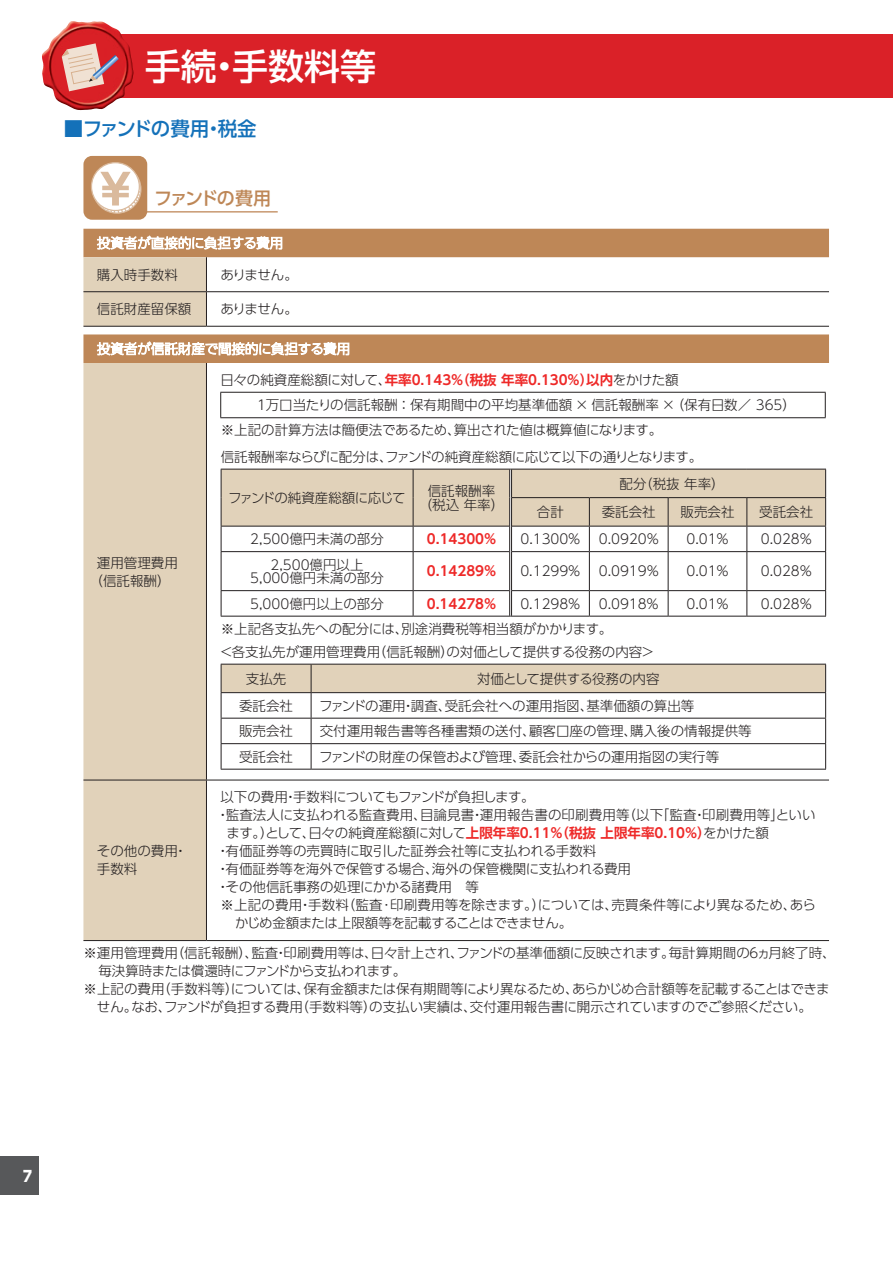
<style>
.page{position:relative;width:893px;height:1263px;background:#fff}
.page>*{position:absolute;margin:0;border:0;box-sizing:border-box;transform-origin:0 0}
.t1{font:500 36px "UD Shin Go Pro";color:#fff}
.t2{font:500 19.5px "UD Shin Go Pro";letter-spacing:-.06em;color:#1471b9}
.t3{font:500 18px "UD Shin Go Pro";letter-spacing:-.095em;color:#be8757}
.t4{font:800 15px "UD Shin Go Pro";color:#fff;scale:.9 1}
.t5{font:300 13.5px/18px "UD Shin Go Pro";color:#231f20;text-align:center}
.t6{font:300 13.5px "UD Shin Go Pro";letter-spacing:-.035em;color:#231f20}
.t7{font:700 13.5px "UD Shin Go Pro De";color:#ee2928}
.t8{font:300 13.5px "UD Shin Go Pro";letter-spacing:-.025em;color:#231f20}
.t9{font:300 13.5px "UD Shin Go Pro";letter-spacing:-.02em;color:#231f20}
.s1{font-family:"UD Shin Go Pro";font-weight:300;color:#231f20}
.s2{font-family:"UD Shin Go Pro De";font-weight:700;color:#ee2928}
</style>
<div class="page">
<div style="left:0;top:1157px;width:38px;height:38px;background:#57585a"></div>
<div style="left:83px;top:156px;width:64px;height:64px;background:#be8757;border-radius:9px"></div>
<div style="left:91px;top:163px;width:48px;height:48px;background:#fff;border-radius:50%"></div>
<div style="left:91px;top:162px;width:49px;height:49px;border:1px solid #daba9d;border-radius:50%"></div>
<svg style="left:100px;top:172px;width:42px;height:42px"></svg>
<hr style="left:128px;top:211px;width:150px;height:1px;background:#be8757">
<svg style="left:83px;top:229px;width:746px;height:134px"></svg>
<div style="left:83px;top:257px;width:123px;height:683px;background:#e1d2ba"></div>
<hr style="left:206px;top:257px;width:1px;height:34px;background:#231f20">
<hr style="left:83px;top:291px;width:123px;height:1px;background:#231f20">
<hr style="left:206px;top:291px;width:623px;height:1px;background:#231f20">
<hr style="left:206px;top:292px;width:1px;height:34px;background:#231f20">
<hr style="left:83px;top:326px;width:123px;height:1px;background:#231f20">
<hr style="left:206px;top:326px;width:623px;height:1px;background:#231f20">
<hr style="left:83px;top:780px;width:123px;height:1px;background:#231f20">
<hr style="left:206px;top:780px;width:623px;height:1px;background:#231f20">
<hr style="left:206px;top:780px;width:1px;height:160px;background:#231f20">
<hr style="left:83px;top:940px;width:123px;height:1px;background:#231f20">
<hr style="left:206px;top:940px;width:623px;height:1px;background:#231f20">
<hr style="left:206px;top:363px;width:1px;height:417px;background:#231f20">
<svg style="left:97px;top:235px;width:185px;height:15px"></svg>
<svg style="left:97px;top:341px;width:252px;height:15px"></svg>
<hr style="left:220px;top:392px;width:606px;height:1px;background:#231f20">
<svg style="left:220px;top:393px;width:1px;height:24px"></svg>
<svg style="left:825px;top:393px;width:1px;height:24px"></svg>
<hr style="left:220px;top:417px;width:606px;height:1px;background:#231f20">
<hr style="left:413px;top:552px;width:1px;height:38px;background:#231f20">
<hr style="left:668px;top:552px;width:1px;height:38px;background:#231f20">
<hr style="left:746px;top:552px;width:1px;height:38px;background:#231f20">
<hr style="left:221px;top:590px;width:192px;height:1px;background:#231f20">
<hr style="left:413px;top:590px;width:96px;height:1px;background:#231f20">
<svg style="left:413px;top:591px;width:1px;height:25px"></svg>
<hr style="left:512px;top:590px;width:77px;height:1px;background:#231f20">
<hr style="left:589px;top:590px;width:79px;height:1px;background:#231f20">
<hr style="left:668px;top:590px;width:79px;height:1px;background:#231f20">
<svg style="left:668px;top:591px;width:1px;height:25px"></svg>
<hr style="left:747px;top:590px;width:79px;height:1px;background:#231f20">
<svg style="left:746px;top:591px;width:1px;height:25px"></svg>
<hr style="left:589px;top:552px;width:1px;height:38px;background:#231f20">
<svg style="left:589px;top:591px;width:1px;height:25px"></svg>
<hr style="left:509px;top:552px;width:1px;height:39px;background:#231f20">
<hr style="left:511px;top:552px;width:1px;height:39px;background:#231f20">
<svg style="left:509px;top:591px;width:3px;height:25px"></svg>
<svg style="left:221px;top:469px;width:605px;height:83px"></svg>
<hr style="left:221px;top:552px;width:1px;height:38px;background:#231f20">
<hr style="left:825px;top:552px;width:1px;height:38px;background:#231f20">
<svg style="left:221px;top:591px;width:1px;height:25px"></svg>
<svg style="left:825px;top:591px;width:1px;height:25px"></svg>
<hr style="left:221px;top:616px;width:192px;height:1px;background:#231f20">
<hr style="left:413px;top:616px;width:98px;height:1px;background:#231f20">
<hr style="left:511px;top:616px;width:78px;height:1px;background:#231f20">
<hr style="left:589px;top:616px;width:79px;height:1px;background:#231f20">
<hr style="left:668px;top:616px;width:79px;height:1px;background:#231f20">
<hr style="left:747px;top:616px;width:79px;height:1px;background:#231f20">
<svg style="left:221px;top:664px;width:605px;height:105px"></svg>
<hr style="left:221px;top:769px;width:90px;height:1px;background:#231f20">
<hr style="left:311px;top:769px;width:515px;height:1px;background:#231f20">
<div style="left:83px;top:34px;width:810px;height:64px;background:#da2128"></div>
<img style="left:42px;top:21px;width:92px;height:90px">
<svg style="left:62px;top:43px;width:57px;height:48px"></svg>
<h1 class="t1" style="left:145px;top:37px;width:233px">手続・手数料等</h1>
<h2 class="t2" style="left:64px;top:112px;width:194px">■ファンドの費用・税金</h2>
<h3 class="t3" style="left:154px;top:184px;width:118px">ファンドの費用</h3>
<p class="t5" style="left:97px;top:265px;width:82px">購入時手数料</p>
<p class="t5" style="left:220px;top:265px;width:79px">ありません。</p>
<p class="t5" style="left:97px;top:299px;width:96px">信託財産留保額</p>
<p class="t5" style="left:220px;top:299px;width:79px">ありません。</p>
<p class="t5" style="left:90px;top:553px;width:90px">運用管理費用（信託報酬）</p>
<p class="t7" style="left:220px;top:369px;width:460px"><span class="s1">日々の純資産総額に対して、</span>年率0.143％（税抜 年率0.130％）以内<span class="s1">をかけた額</span></p>
<p class="t5" style="left:221px;top:392px;width:577px;line-height:24.8px;text-align:left;text-indent:34px">１万口当たりの信託報酬 ：保有期間中の平均基準価額 × 信託報酬率 × （保有日数／ 365）※上記の計算方法は簡便法であるため、算出された値は概算値になります。</p>
<p class="t6" style="left:221px;top:446px;width:483px">信託報酬率ならびに配分は、ファンドの純資産総額に応じて以下の通りとなります。</p>
<p class="t6" style="left:228px;top:487px;width:179px">ファンドの純資産総額に応じて</p>
<p class="t5" style="left:419px;top:484px;width:87px;line-height:13.5px">信託報酬率<br>（税込 年率）</p>
<p class="t5" style="left:620px;top:474px;width:107px">配分（税抜 年率）</p>
<p class="t5" style="left:537px;top:502px;width:28px">合計</p>
<p class="t5" style="left:602px;top:502px;width:55px">委託会社</p>
<p class="t5" style="left:680px;top:502px;width:55px">販売会社</p>
<p class="t5" style="left:759px;top:502px;width:55px">受託会社</p>
<p class="t5" style="left:250px;top:529px;width:135px">2,500億円未満の部分</p>
<p class="t7" style="left:427px;top:528px;width:72px">0.14300％</p>
<p class="t5" style="left:520px;top:529px;width:62px">0.1300％</p>
<p class="t5" style="left:599px;top:529px;width:62px">0.0920％</p>
<p class="t5" style="left:686px;top:529px;width:44px">0.01％</p>
<p class="t5" style="left:761px;top:529px;width:53px">0.028％</p>
<p class="t5" style="left:250px;top:557px;width:135px;line-height:13.5px">2,500億円以上<br>5,000億円未満の部分</p>
<p class="t7" style="left:427px;top:560px;width:72px">0.14289％</p>
<p class="t5" style="left:520px;top:562px;width:62px">0.1299％</p>
<p class="t5" style="left:599px;top:562px;width:62px">0.0919％</p>
<p class="t5" style="left:686px;top:562px;width:44px">0.01％</p>
<p class="t5" style="left:761px;top:562px;width:53px">0.028％</p>
<p class="t5" style="left:250px;top:594px;width:135px">5,000億円以上の部分</p>
<p class="t7" style="left:427px;top:592px;width:72px">0.14278％</p>
<p class="t5" style="left:520px;top:594px;width:62px">0.1298％</p>
<p class="t5" style="left:599px;top:594px;width:62px">0.0918％</p>
<p class="t5" style="left:686px;top:594px;width:44px">0.01％</p>
<p class="t5" style="left:761px;top:594px;width:53px">0.028％</p>
<p class="t5" style="left:219px;top:616px;width:437px;line-height:23.2px;text-align:left">※上記各支払先への配分には、別途消費税等相当額がかかります。<br>＜各支払先が運用管理費用（信託報酬）の対価として提供する役務の内容＞</p>
<p class="t5" style="left:246px;top:669px;width:42px">支払先</p>
<p class="t5" style="left:477px;top:669px;width:184px">対価として提供する役務の内容</p>
<p class="t5" style="left:239px;top:696px;width:55px">委託会社</p>
<p class="t5" style="left:319px;top:696px;width:377px">ファンドの運用・調査、受託会社への運用指図、基準価額の算出等</p>
<p class="t5" style="left:239px;top:721px;width:55px">販売会社</p>
<p class="t5" style="left:320px;top:721px;width:433px">交付運用報告書等各種書類の送付、顧客口座の管理、購入後の情報提供等</p>
<p class="t5" style="left:239px;top:747px;width:55px">受託会社</p>
<p class="t5" style="left:319px;top:747px;width:402px">ファンドの財産の保管および管理、委託会社からの運用指図の実行等</p>
<p class="t6" style="left:220px;top:786px;width:316px">以下の費用・手数料についてもファンドが負担します。</p>
<p class="t5" style="left:216px;top:806px;width:601px">・監査法人に支払われる監査費用、目論見書・運用報告書の印刷費用等（以下「監査・印刷費用等」といい</p>
<p class="t6" style="left:227px;top:822px;width:544px">ます。）として、日々の純資産総額に対して<span class="s2">上限年率0.11％（税抜 上限年率0.10％）</span>をかけた額</p>
<p class="t5" style="left:216px;top:842px;width:382px">・有価証券等の売買時に取引した証券会社等に支払われる手数料</p>
<p class="t5" style="left:216px;top:860px;width:416px">・有価証券等を海外で保管する場合、海外の保管機関に支払われる費用</p>
<p class="t5" style="left:216px;top:878px;width:264px">・その他信託事務の処理にかかる諸費用　等</p>
<p class="t5" style="left:220px;top:896px;width:597px">※上記の費用・手数料（監査･印刷費用等を除きます。）については、売買条件等により異なるため、あら</p>
<p class="t6" style="left:235px;top:912px;width:339px">かじめ金額または上限額等を記載することはできません。</p>
<p class="t5" style="left:83px;top:943px;width:754px">※運用管理費用（信託報酬）、監査・印刷費用等は、日々計上され、ファンドの基準価額に反映されます。毎計算期間の６ヵ月終了時、</p>
<p class="t6" style="left:98px;top:959px;width:309px">毎決算時または償還時にファンドから支払われます。</p>
<p class="t8" style="left:83px;top:977px;width:748px">※上記の費用（手数料等）については、保有金額または保有期間等により異なるため、あらかじめ合計額等を記載することはできま</p>
<p class="t9" style="left:97px;top:995px;width:716px">せん。なお、ファンドが負担する費用（手数料等）の支払い実績は、交付運用報告書に開示されていますのでご参照ください。</p>
<p class="t5" style="left:97px;top:842px;width:92px;text-align:left">その他の費用・手数料</p>
<p class="t4" style="left:23px;top:1163px;width:11px">7</p>
</div>
